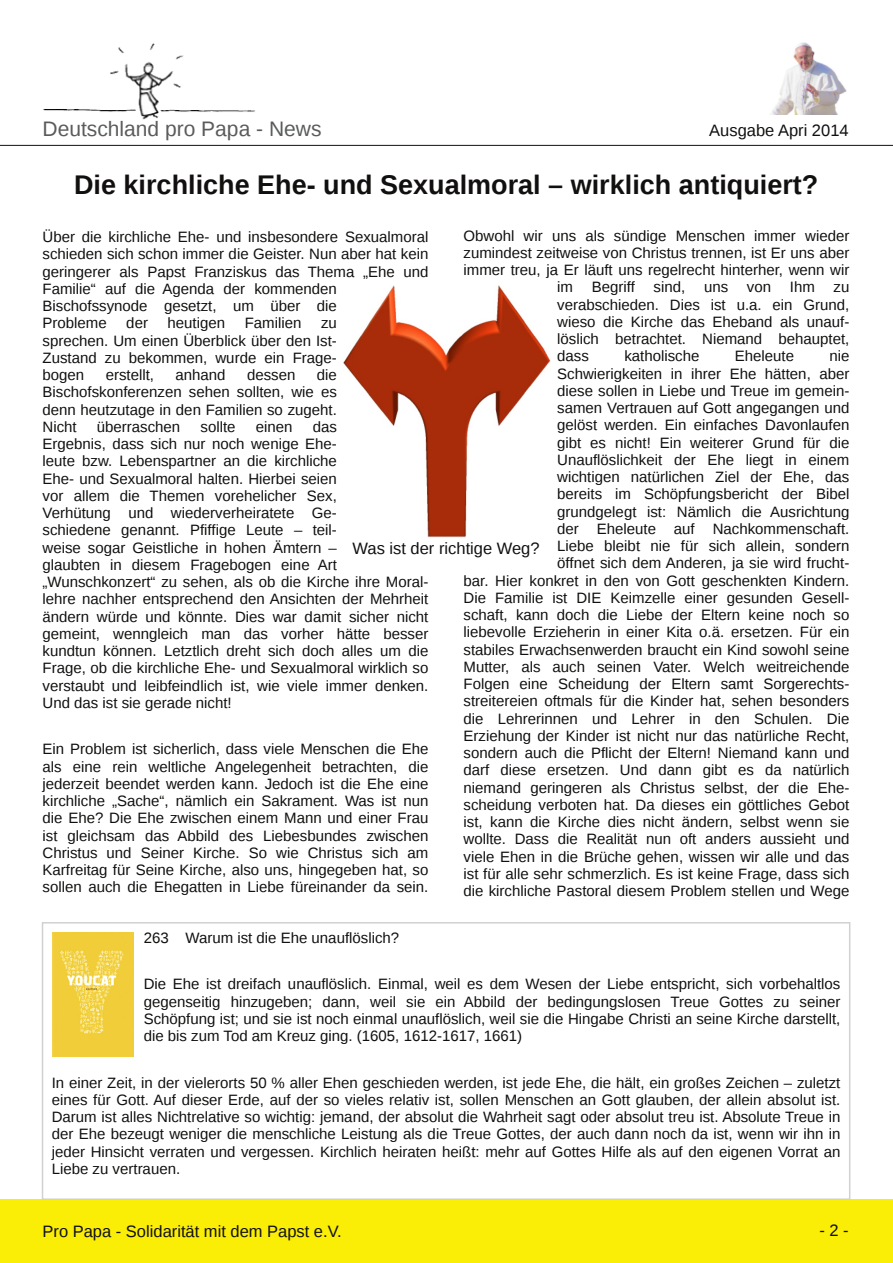
<style>
.page{position:relative;width:893px;height:1263px;background:#fff}
.page>*{position:absolute;margin:0;border:0;box-sizing:border-box;transform-origin:0 0}
.t1{font:700 27px "Liberation Sans";color:#11100f}
.t2{font:21px "Liberation Sans";color:#5a5b5c}
.t3{font:16.5px "Liberation Sans";color:#11100f}
.t4{font:15px/17.2px "Liberation Sans";color:#11100f;text-align:justify}
</style>
<div class="page">
<hr style="left:0;top:145px;width:893px;height:1px;background:#11100f">
<img style="left:43px;top:43px;width:212px;height:77px">
<img style="left:770px;top:43px;width:77px;height:72px">
<div style="left:0;top:1199px;width:893px;height:64px;background:#faed06"></div>
<img style="left:343px;top:285px;width:208px;height:253px">
<div style="left:42px;top:922px;width:808px;height:278px;border:2px solid #d1d1d1"></div>
<img style="left:52px;top:932px;width:81px;height:124px">
<h2 class="t2" style="left:43px;top:117px;width:280px">Deutschland pro Papa - News</h2>
<p class="t3" style="left:709px;top:121px;width:141px">Ausgabe Apri 2014</p>
<h1 class="t1" style="left:74px;top:170px;width:746px">Die kirchliche Ehe- und Sexualmoral – wirklich antiquiert?</h1>
<p class="t4" style="left:43px;top:228px;width:387px;text-align:left">Über die kirchliche Ehe- und insbesondere Sexualmoral schieden sich schon immer die Geister. Nun aber hat kein geringerer als Papst Franziskus das Thema „Ehe und Familie“ auf die Agenda der kommenden Bischofssynode gesetzt, um über die<br>Probleme</p>
<p class="t4" style="left:463px;top:227px;width:387px">Obwohl wir uns als sündige Menschen immer wieder</p>
<p class="t4" style="left:463px;top:244px;width:387px">zumindest zeitweise von Christus trennen, ist Er uns aber</p>
<p class="t4" style="left:463px;top:261px;width:387px">immer treu, ja Er läuft uns regelrecht hinterher, wenn wir</p>
<p class="t4" style="left:557px;top:278px;width:294px">im Begriff sind, uns von Ihm zu</p>
<p class="t4" style="left:557px;top:296px;width:294px">verabschieden. Dies ist u.a. ein Grund,</p>
<p class="t4" style="left:557px;top:313px;width:294px">wieso die Kirche das Eheband als unauf-</p>
<p class="t4" style="left:557px;top:330px;width:294px">löslich betrachtet. Niemand behauptet,</p>
<p class="t4" style="left:557px;top:347px;width:33px">dass</p>
<p class="t4" style="left:624px;top:347px;width:77px">katholische</p>
<p class="t4" style="left:735px;top:347px;width:61px">Eheleute</p>
<p class="t4" style="left:126px;top:315px;width:23px">der</p>
<p class="t4" style="left:168px;top:315px;width:59px">heutigen</p>
<p class="t4" style="left:245px;top:315px;width:58px">Familien</p>
<p class="t4" style="left:43px;top:315px;width:296px;text-indent:279px">zu sprechen. Um einen Überblick über den Ist-Zustand zu bekommen, wurde ein Frage&shy;bogen</p>
<p class="t4" style="left:463px;top:347px;width:387px;text-align:right">nie<br>Schwierigkeiten in ihrer Ehe hätten, aber<br>diese sollen in Liebe und Treue im gemein-<br>samen Vertrauen auf Gott angegangen und<br>gelöst werden. Ein einfaches Davonlaufen<br>gibt es nicht! Ein weiterer Grund für die Unauflöslichkeit der Ehe liegt in einem<br>wichtigen natürlichen Ziel der Ehe, das<br>bereits im Schöpfungsbericht der Bibel<br>grundgelegt ist: Nämlich die Ausrichtung<br>der Eheleute auf Nachkommenschaft.<br>Liebe bleibt nie für sich allein, sondern<br>öffnet sich dem Anderen, ja sie wird frucht-<br>bar. Hier konkret in den von Gott geschenkten Kindern.<br>Die Familie ist DIE Keimzelle einer gesunden Gesell&shy;schaft, kann doch die Liebe der Eltern keine noch so liebevolle Erzieherin in einer Kita o.ä. ersetzen. Für ein stabiles Erwachsenwerden braucht ein Kind sowohl seine Mutter, als auch seinen Vater. Welch weitreichende Folgen eine Scheidung der Eltern samt Sorgerechts&shy;streitereien oftmals für die Kinder hat, sehen besonders die Lehrerinnen und Lehrer in den Schulen. Die Erziehung der Kinder ist nicht nur das natürliche Recht, sondern auch die Pflicht der Eltern! Niemand kann und darf diese ersetzen. Und dann gibt es da natürlich niemand geringeren als Christus selbst, der die Ehe&shy;scheidung verboten hat. Da dieses ein göttliches Gebot ist, kann die Kirche dies nicht ändern, selbst wenn sie wollte. Dass die Realität nun oft anders aussieht und viele Ehen in die Brüche gehen, wissen wir alle und das ist für alle sehr schmerzlich. Es ist keine Frage, dass sich die kirchliche Pastoral diesem Problem stellen und Wege</p>
<p class="t4" style="left:43px;top:366px;width:296px;text-indent:274px">die Bischofskonferenzen sehen sollten, wie es denn heutzutage in den Familien so zugeht.<br>Nicht</p>
<p class="t4" style="left:106px;top:366px;width:50px">erstellt,</p>
<p class="t4" style="left:176px;top:366px;width:52px">anhand</p>
<p class="t4" style="left:247px;top:366px;width:50px">dessen</p>
<p class="t4" style="left:43px;top:418px;width:387px;text-align:left;text-indent:270px">das<br>Ergebnis, dass sich nur noch wenige Ehe-<br>leute bzw. Lebenspartner an die kirchliche<br>Ehe- und Sexualmoral halten. Hierbei seien<br>vor allem die Themen vorehelicher Sex,<br>Verhütung und wiederverheiratete Ge-<br>schiedene genannt. Pfiffige Leute – teil-<br>weise sogar Geistliche in hohen Ämtern –<br>glaubten in diesem Fragebogen eine Art „Wunschkonzert“ zu sehen, als ob die Kirche ihre Moral&shy;lehre nachher entsprechend den Ansichten der Mehrheit ändern würde und könnte. Dies war damit sicher nicht gemeint, wenngleich man das vorher hätte besser kundtun können. Letztlich dreht sich doch alles um die Frage, ob die kirchliche Ehe- und Sexualmoral wirklich so verstaubt und leibfeindlich ist, wie viele immer denken.<br>Und das ist sie gerade nicht!</p>
<p class="t4" style="left:43px;top:741px;width:387px">Ein Problem ist sicherlich, dass viele Menschen die Ehe als eine rein weltliche Angelegenheit betrachten, die jederzeit beendet werden kann. Jedoch ist die Ehe eine kirchliche „Sache“, nämlich ein Sakrament. Was ist nun die Ehe? Die Ehe zwischen einem Mann und einer Frau ist gleichsam das Abbild des Liebesbundes zwischen Christus und Seiner Kirche. So wie Christus sich am Karfreitag für Seine Kirche, also uns, hingegeben hat, so sollen auch die Ehegatten in Liebe füreinander da sein.</p>
<p class="t4" style="left:97px;top:418px;width:85px">überraschen</p>
<p class="t4" style="left:201px;top:418px;width:37px">sollte</p>
<p class="t4" style="left:256px;top:418px;width:38px">einen</p>
<p class="t3" style="left:353px;top:539px;width:189px">Was ist der richtige Weg?</p>
<p class="t4" style="left:144px;top:929px;width:257px">263 Warum ist die Ehe unauflöslich?</p>
<p class="t4" style="left:144px;top:975px;width:698px">Die Ehe ist dreifach unauflöslich. Einmal, weil es dem Wesen der Liebe entspricht, sich vorbehaltlos gegenseitig hinzugeben; dann, weil sie ein Abbild der bedingungslosen Treue Gottes zu seiner Schöpfung ist; und sie ist noch einmal unauflöslich, weil sie die Hingabe Christi an seine Kirche darstellt, die bis zum Tod am Kreuz ging. (1605, 1612-1617, 1661)</p>
<p class="t4" style="left:52px;top:1074px;width:790px">In einer Zeit, in der vielerorts 50 % aller Ehen geschieden werden, ist jede Ehe, die hält, ein großes Zeichen – zuletzt eines für Gott. Auf dieser Erde, auf der so vieles relativ ist, sollen Menschen an Gott glauben, der allein absolut ist.<br>Darum ist alles Nichtrelative so wichtig: jemand, der absolut die Wahrheit sagt oder absolut treu ist. Absolute Treue in der Ehe bezeugt weniger die menschliche Leistung als die Treue Gottes, der auch dann noch da ist, wenn wir ihn in jeder Hinsicht verraten und vergessen. Kirchlich heiraten heißt: mehr auf Gottes Hilfe als auf den eigenen Vorrat an Liebe zu vertrauen.</p>
<p class="t3" style="left:43px;top:1222px;width:301px">Pro Papa - Solidarität mit dem Papst e.V.</p>
<p class="t3" style="left:819px;top:1221px;width:31px">-2-</p>
</div>
